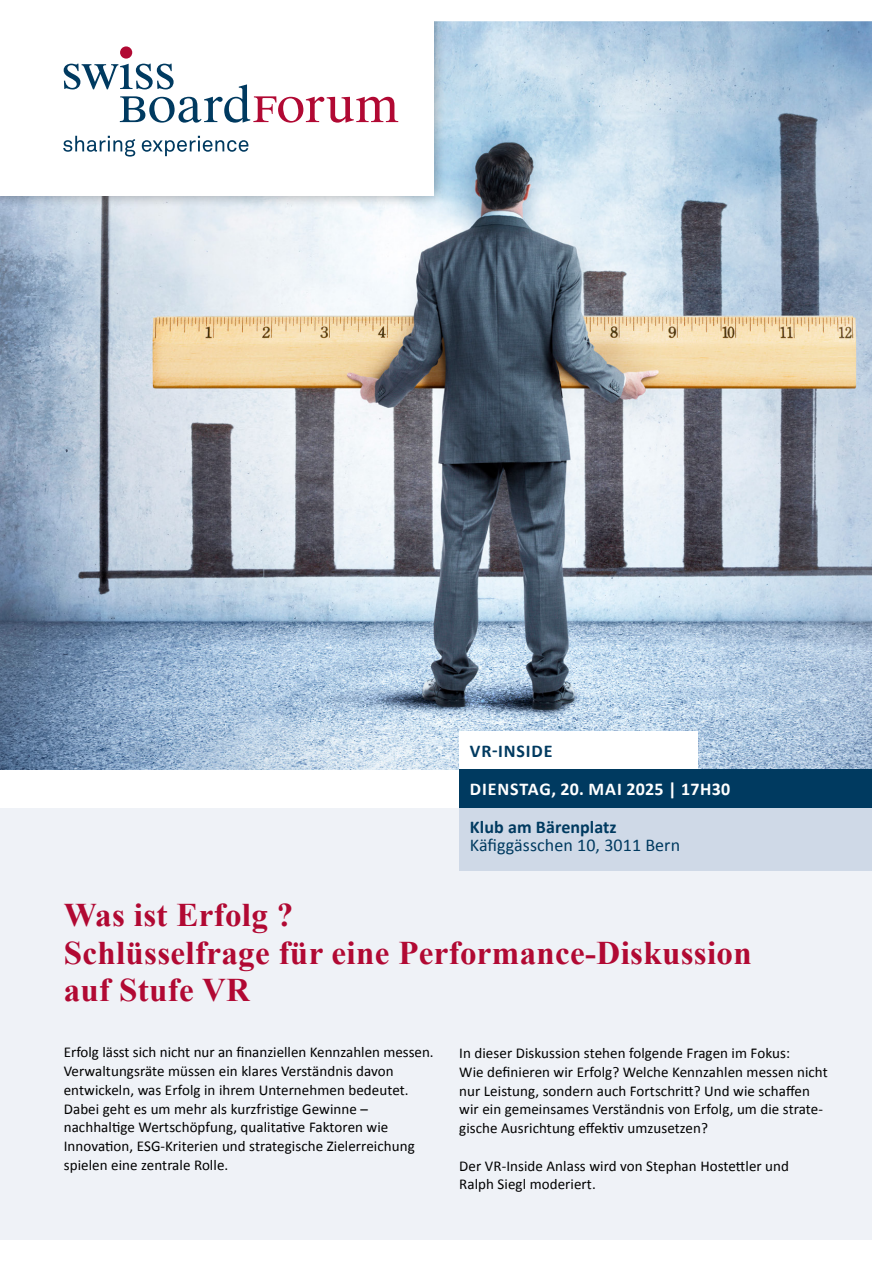
<style>
.page{position:relative;width:893px;height:1263px;background:#fff}
.page>*{position:absolute;margin:0;border:0;box-sizing:border-box;transform-origin:0 0}
.t1{font:700 33px/37.5px "Times New Roman";letter-spacing:.01em;color:#b10933}
.t2{font:700 18px "Calibri";letter-spacing:.03em;color:#fff}
.t3{font:18px "Calibri";letter-spacing:.005em;color:#003a60}
.t4{font:700 18px "Calibri";letter-spacing:.005em;color:#003a60}
.t5{font:700 18px "Calibri";letter-spacing:.05em;color:#003a60}
.t6{font:15px/18.8px "Calibri";letter-spacing:.005em;color:#000}
</style>
<div class="page">
<img style="left:0;top:162px;width:872px;height:608px">
<div style="left:0;top:0;width:447px;height:208px;background:#000;opacity:.35"></div>
<div style="left:0;top:0;width:434px;height:195px;background:#fff"></div>
<svg style="left:63px;top:0;width:809px;height:162px"></svg>
<div style="left:0;top:808px;width:872px;height:431px;background:#eff2f7"></div>
<div style="left:459px;top:731px;width:238px;height:39px;background:#fff"></div>
<div style="left:459px;top:795px;width:413px;height:75px;background:#cfd9e7"></div>
<div style="left:459px;top:769px;width:413px;height:39px;background:#003a60"></div>
<p class="t5" style="left:470px;top:740px;width:84px">VR-INSIDE</p>
<p class="t2" style="left:470px;top:778px;width:262px">DIENSTAG, 20. MAI 2025 | 17H30</p>
<p class="t4" style="left:470px;top:815px;width:148px">Klub am Bärenplatz</p>
<p class="t3" style="left:470px;top:834px;width:212px">Käfiggässchen 10, 3011 Bern</p>
<h1 class="t1" style="left:64px;top:895px;width:689px">Was ist Erfolg ?<br>Schlüsselfrage für eine Performance-Diskussion auf Stufe VR</h1>
<p class="t6" style="left:64px;top:1043px;width:371px">Erfolg lässt sich nicht nur an finanziellen Kennzahlen messen.<br>Verwaltungsräte müssen ein klares Verständnis davon entwickeln, was Erfolg in ihrem Unternehmen bedeutet.<br>Dabei geht es um mehr als kurzfristige Gewinne – nachhaltige Wertschöpfung, qualitative Faktoren wie Innovation, ESG-Kriterien und strategische Zielerreichung spielen eine zentrale Rolle.</p>
<p class="t6" style="left:459px;top:1044px;width:370px">In dieser Diskussion stehen folgende Fragen im Fokus:<br>Wie definieren wir Erfolg? Welche Kennzahlen messen nicht nur Leistung, sondern auch Fortschritt? Und wie schaffen wir ein gemeinsames Verständnis von Erfolg, um die strate&shy;gische Ausrichtung effektiv umzusetzen?</p>
<p class="t6" style="left:459px;top:1156px;width:331px">Der VR-Inside Anlass wird von Stephan Hostettler und<br>Ralph Siegl moderiert.</p>
</div>
